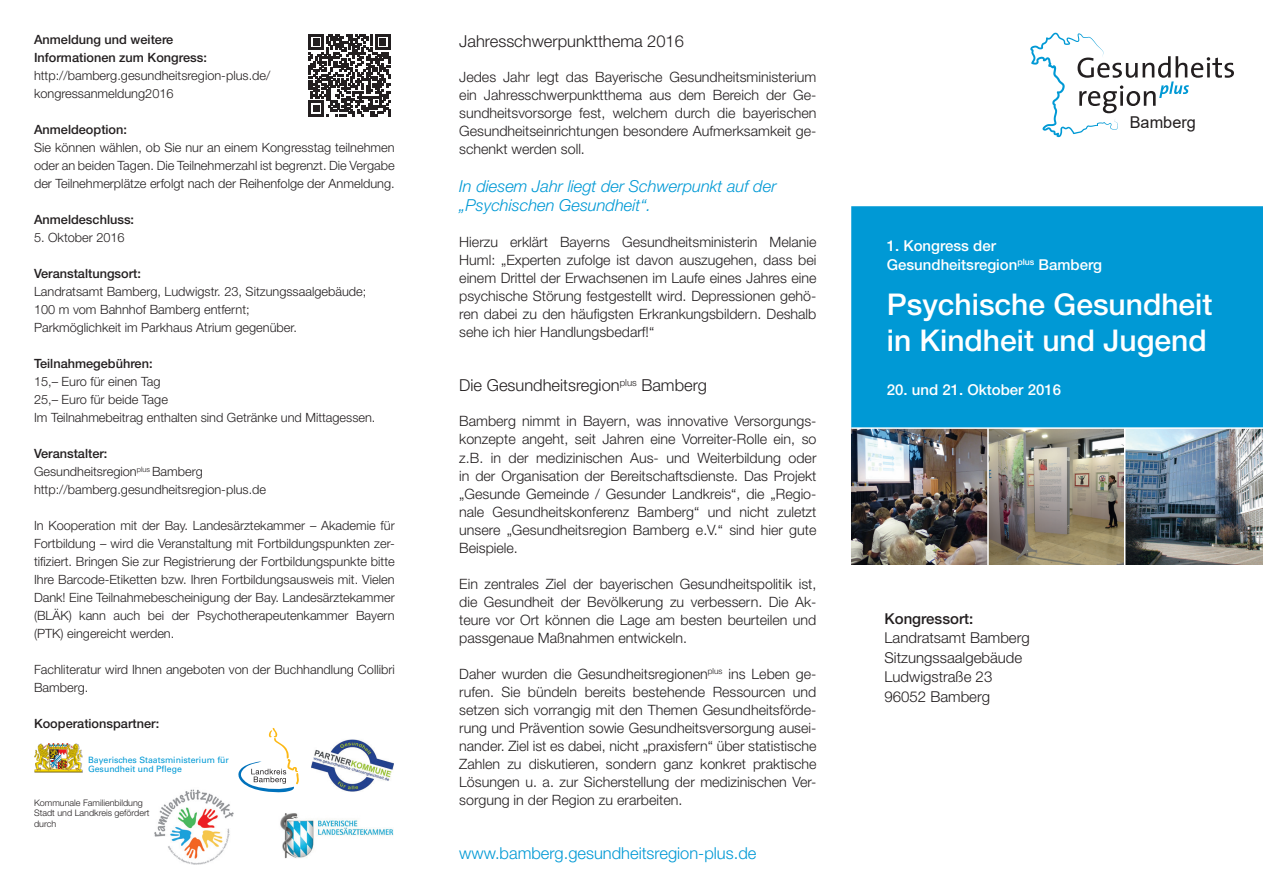
<style>
.page{position:relative;width:1263px;height:893px;background:#fff}
.page>*{position:absolute;margin:0;border:0;box-sizing:border-box;transform-origin:0 0}
.t1{font:500 30px/36px "Helvetica Neue";color:#fff}
.t2{font:italic 300 16.5px/19.5px "Helvetica Neue";color:#0099d5}
.t3{font:300 16.5px "Helvetica Neue";color:#231f20}
.t4{font:300 16.5px "Helvetica Neue";color:#0099d5}
.t5{font:16.35px "Arial";color:#231f20}
.t6{font:300 15px/19.5px "Helvetica Neue";color:#231f20}
.t7{font:500 15px/19.5px "Helvetica Neue";color:#fff}
.t8{font:500 15px "Helvetica Neue";color:#231f20}
.t9{font:300 14.25px/18px "Helvetica Neue";color:#231f20;text-align:justify}
.t10{font:300 12.75px/18px "Helvetica Neue";color:#231f20}
.t11{font:500 12.75px/18px "Helvetica Neue";color:#231f20}
.t12{font:300 9px/10.5px "Helvetica Neue";color:#231f20}
.t13{font:500 8.7px/9.8px "Univers CE";color:#0099d5}
.s1{font-weight:500}
</style>
<div class="page">
<div style="left:852px;top:207px;width:411px;height:220px;background:#0099d5"></div>
<div style="left:851px;top:206px;width:412px;height:222px;border:2px solid #0099d5"></div>
<svg style="left:1030px;top:33px;width:204px;height:104px"></svg>
<svg style="left:238px;top:728px;width:61px;height:64px"></svg>
<img style="left:280px;top:813px;width:113px;height:46px">
<svg style="left:309px;top:34px;width:81px;height:82px"></svg>
<img style="left:851px;top:429px;width:412px;height:136px">
<hr style="left:987px;top:428px;width:2px;height:138px;background:#fff">
<hr style="left:1124px;top:428px;width:1px;height:138px;background:#fff">
<hr style="left:851px;top:427px;width:412px;height:2px;background:#fff">
<img style="left:34px;top:743px;width:48px;height:29px">
<img style="left:154px;top:789px;width:80px;height:75px">
<img style="left:311px;top:739px;width:82px;height:52px">
<p class="t11" style="left:34px;top:30px;width:174px">Anmeldung und weitere<br>Informationen zum Kongress:</p>
<p class="t10" style="left:34px;top:66px;width:238px">http://bamberg.gesundheitsregion-plus.de/ kongressanmeldung2016</p>
<p class="t11" style="left:34px;top:120px;width:95px">Anmeldeoption:</p>
<p class="t10" style="left:34px;top:138px;width:362px;text-align:justify">Sie können wählen, ob Sie nur an einem Kongresstag teilnehmen oder an beiden Tagen. Die Teilnehmerzahl ist begrenzt. Die Vergabe der Teilnehmerplätze erfolgt nach der Reihenfolge der Anmeldung.</p>
<p class="t11" style="left:34px;top:210px;width:102px">Anmeldeschluss:</p>
<p class="t10" style="left:34px;top:228px;width:92px">5. Oktober 2016</p>
<p class="t11" style="left:34px;top:264px;width:108px">Veranstaltungsort:</p>
<p class="t10" style="left:34px;top:282px;width:334px">Landratsamt Bamberg, Ludwigstr. 23, Sitzungssaalgebäude;<br>100 m vom Bahnhof Bamberg entfernt;<br>Parkmöglichkeit im Parkhaus Atrium gegenüber.</p>
<p class="t11" style="left:34px;top:354px;width:120px">Teilnahmegebühren:</p>
<p class="t10" style="left:34px;top:372px;width:343px">15,– Euro für einen Tag<br>25,– Euro für beide Tage<br>Im Teilnahmebeitrag enthalten sind Getränke und Mittagessen.</p>
<p class="t10" style="left:34px;top:444px;width:234px"><span class="s1">Veranstalter:<br></span>Gesundheitsregion<sup>plus</sup> Bamberg http://bamberg.gesundheitsregion-plus.de</p>
<p class="t10" style="left:34px;top:516px;width:362px;text-align:justify">In Kooperation mit der Bay. Landesärztekammer – Akademie für Fortbildung – wird die Veranstaltung mit Fortbildungspunkten zer&shy;tifiziert. Bringen Sie zur Registrierung der Fortbildungspunkte bitte Ihre Barcode-Etiketten bzw. Ihren Fortbildungsausweis mit. Vielen Dank! Eine Teilnahmebescheinigung der Bay. Landesärztekammer (BLÄK) kann auch bei der Psychotherapeutenkammer Bayern (PTK) eingereicht werden.</p>
<p class="t10" style="left:34px;top:660px;width:362px">Fachliteratur wird Ihnen angeboten von der Buchhandlung Collibri<br>Bamberg.</p>
<p class="t11" style="left:34px;top:714px;width:127px">Kooperationspartner:</p>
<p class="t13" style="left:88px;top:755px;width:142px">Bayerisches Staatsministerium für<br>Gesundheit und Pflege</p>
<p class="t12" style="left:34px;top:797px;width:117px">Kommunale Familienbildung<br>Stadt und Landkreis gefördert durch</p>
<p class="t3" style="left:459px;top:31px;width:226px">Jahresschwerpunktthema 2016</p>
<p class="t9" style="left:459px;top:68px;width:359px">Jedes Jahr legt das Bayerische Gesundheitsministerium ein Jahresschwerpunktthema aus dem Bereich der Ge&shy;sundheitsvorsorge fest, welchem durch die bayerischen Gesundheitseinrichtungen besondere Aufmerksamkeit ge&shy;schenkt werden soll.</p>
<p class="t2" style="left:459px;top:176px;width:319px">In diesem Jahr liegt der Schwerpunkt auf der „Psychischen Gesundheit“.</p>
<p class="t9" style="left:459px;top:233px;width:359px">Hierzu erklärt Bayerns Gesundheitsministerin Melanie Huml: „Experten zufolge ist davon auszugehen, dass bei einem Drittel der Erwachsenen im Laufe eines Jahres eine psychische Störung festgestellt wird. Depressionen gehö&shy;ren dabei zu den häufigsten Erkrankungsbildern. Deshalb sehe ich hier Handlungsbedarf!“</p>
<p class="t3" style="left:459px;top:375px;width:249px">Die Gesundheitsregion<sup>plus</sup> Bamberg</p>
<p class="t9" style="left:459px;top:412px;width:359px">Bamberg nimmt in Bayern, was innovative Versorgungs&shy;konzepte angeht, seit Jahren eine Vorreiter-Rolle ein, so z.B. in der medizinischen Aus- und Weiterbildung oder in der Organisation der Bereitschaftsdienste. Das Projekt „Gesunde Gemeinde / Gesunder Landkreis“, die „Regio&shy;nale Gesundheitskonferenz Bamberg“ und nicht zuletzt unsere „Gesundheitsregion Bamberg e.V.“ sind hier gute Beispiele.</p>
<p class="t9" style="left:459px;top:574px;width:359px">Ein zentrales Ziel der bayerischen Gesundheitspolitik ist, die Gesundheit der Bevölkerung zu verbessern. Die Ak&shy;teure vor Ort können die Lage am besten beurteilen und passgenaue Maßnahmen entwickeln.</p>
<p class="t9" style="left:459px;top:664px;width:359px">Daher wurden die Gesundheitsregionen<sup>plus</sup> ins Leben ge&shy;rufen. Sie bündeln bereits bestehende Ressourcen und setzen sich vorrangig mit den Themen Gesundheitsförde&shy;rung und Prävention sowie Gesundheitsversorgung ausei&shy;nander. Ziel ist es dabei, nicht „praxisfern“ über statistische Zahlen zu diskutieren, sondern ganz konkret praktische Lösungen u. a. zur Sicherstellung der medizinischen Ver&shy;sorgung in der Region zu erarbeiten.</p>
<p class="t4" style="left:459px;top:843px;width:299px">www.bamberg.gesundheitsregion-plus.de</p>
<p class="t5" style="left:1130px;top:111px;width:68px">Bamberg</p>
<p class="t7" style="left:887px;top:235px;width:217px">1. Kongress der<br>Gesundheitsregion<sup>plus</sup> Bamberg</p>
<h1 class="t1" style="left:887px;top:286px;width:327px">Psychische Gesundheit in Kindheit und Jugend</h1>
<p class="t7" style="left:887px;top:380px;width:176px">20. und 21. Oktober 2016</p>
<p class="t8" style="left:884px;top:610px;width:90px">Kongressort:</p>
<p class="t6" style="left:884px;top:628px;width:147px">Landratsamt Bamberg<br>Sitzungssaalgebäude<br>Ludwigstraße 23<br>96052 Bamberg</p>
</div>
